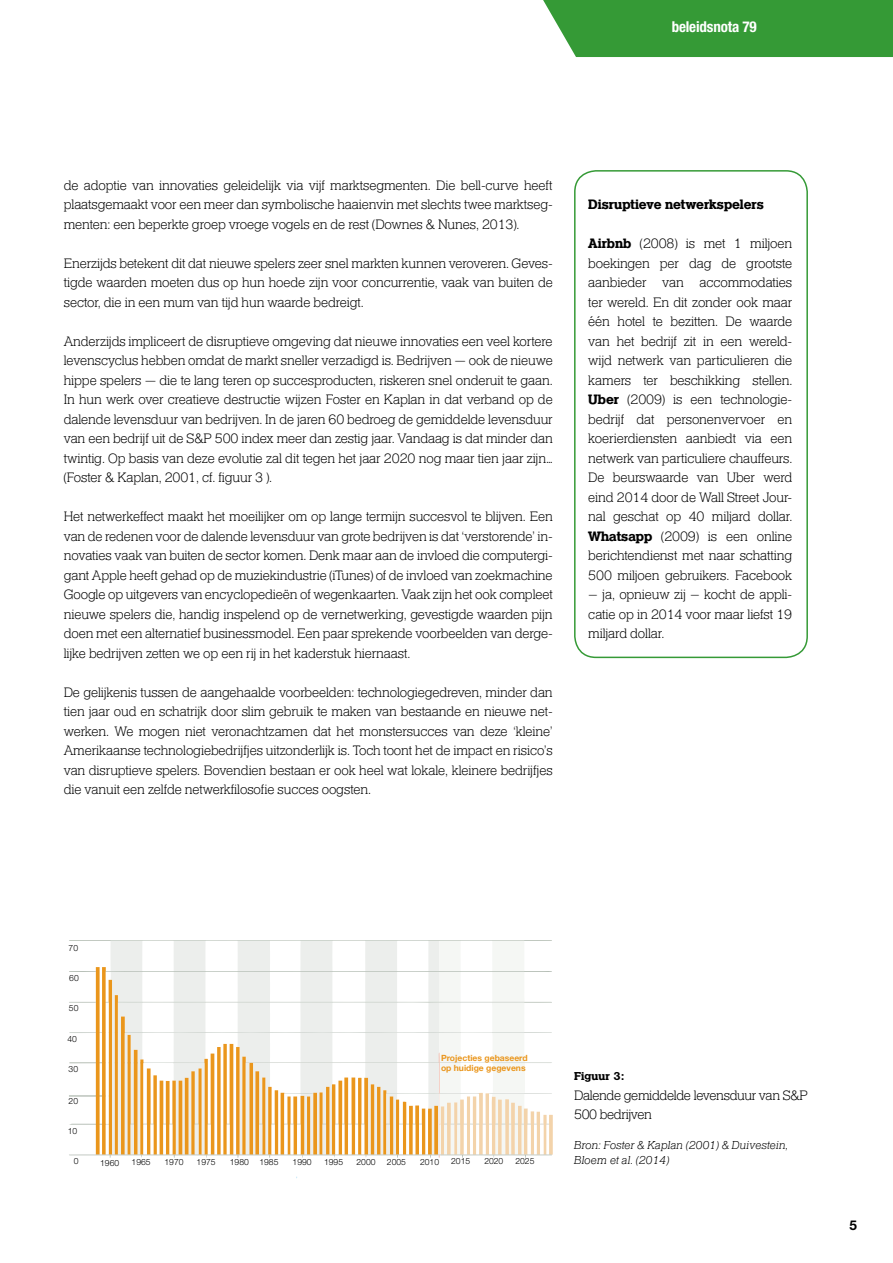
<style>
.page{position:relative;width:893px;height:1263px;background:#fff}
.page>*{position:absolute;margin:0;border:0;box-sizing:border-box;transform-origin:0 0}
.t1{font:700 condensed 15px "Helvetica Neue LT Pro";letter-spacing:-.01em;color:#fff}
.t2{font:300 14.25px/19.5px "Helserif";letter-spacing:-.01em;color:#000;text-align:justify}
.t3{font:700 14.25px "Helserif";letter-spacing:-.01em;color:#000}
.t4{font:700 13.5px "Helvetica Neue LT Pro";color:#000}
.t5{font:italic 300 12px/15px "Helserif";color:#000}
.t6{font:700 12px "Helserif";color:#000}
.t7{font:300 8.55px "Helvetica Neue LT Pro";color:#000}
.t8{font:700 8.55px/10.4px "Helvetica Neue LT Pro";color:#ea961c}
.s1{font-weight:700}
</style>
<div class="page">
<div style="left:543px;top:0;width:350px;height:57px;background:#359a36"></div>
<svg style="left:69px;top:940px;width:484px;height:218px"></svg>
<div style="left:574px;top:170px;width:234px;height:488px;border:2px solid #359a36;border-radius:21px"></div>
<p class="t1" style="left:672px;top:18px;width:87px">beleidsnota 79</p>
<p class="t2" style="left:64px;top:176px;width:490px">de adoptie van innovaties geleidelijk via vijf marktsegmenten. Die bell-curve heeft plaatsgemaakt voor een meer dan symbolische haaienvin met slechts twee marktseg&shy;menten: een beperkte groep vroege vogels en de rest (Downes &amp; Nunes, 2013).</p>
<p class="t2" style="left:64px;top:254px;width:491px">Enerzijds betekent dit dat nieuwe spelers zeer snel markten kunnen veroveren. Geves&shy;tigde waarden moeten dus op hun hoede zijn voor concurrentie, vaak van buiten de sector, die in een mum van tijd hun waarde bedreigt.</p>
<p class="t2" style="left:64px;top:332px;width:491px">Anderzijds impliceert de disruptieve omgeving dat nieuwe innovaties een veel kortere levenscyclus hebben omdat de markt sneller verzadigd is. Bedrijven — ook de nieuwe hippe spelers — die te lang teren op succesproducten, riskeren snel onderuit te gaan.<br>In hun werk over creatieve destructie wijzen Foster en Kaplan in dat verband op de dalende levensduur van bedrijven. In de jaren 60 bedroeg de gemiddelde levensduur van een bedrijf uit de S&amp;P 500 index meer dan zestig jaar. Vandaag is dat minder dan twintig. Op basis van deze evolutie zal dit tegen het jaar 2020 nog maar tien jaar zijn… (Foster &amp; Kaplan, 2001, cf. figuur 3 ).</p>
<p class="t2" style="left:64px;top:507px;width:491px">Het netwerkeffect maakt het moeilijker om op lange termijn succesvol te blijven. Een van de redenen voor de dalende levensduur van grote bedrijven is dat ‘verstorende’ in&shy;novaties vaak van buiten de sector komen. Denk maar aan de invloed die computergi&shy;gant Apple heeft gehad op de muziekindustrie (iTunes) of de invloed van zoekmachine Google op uitgevers van encyclopedieën of wegenkaarten. Vaak zijn het ook compleet nieuwe spelers die, handig inspelend op de vernetwerking, gevestigde waarden pijn doen met een alternatief businessmodel. Een paar sprekende voorbeelden van derge&shy;lijke bedrijven zetten we op een rij in het kaderstuk hiernaast.</p>
<p class="t2" style="left:64px;top:683px;width:491px">De gelijkenis tussen de aangehaalde voorbeelden: technologiegedreven, minder dan tien jaar oud en schatrijk door slim gebruik te maken van bestaande en nieuwe net&shy;werken. We mogen niet veronachtzamen dat het monstersucces van deze ‘kleine’ Amerikaanse technologiebedrijfjes uitzonderlijk is. Toch toont het de impact en risico’s van disruptieve spelers. Bovendien bestaan er ook heel wat lokale, kleinere bedrijfjes die vanuit een zelfde netwerkfilosofie succes oogsten.</p>
<p class="t3" style="left:588px;top:196px;width:177px">Disruptieve netwerkspelers</p>
<p class="t2" style="left:588px;top:234px;width:206px"><span class="s1">Airbnb</span> (2008) is met 1 miljoen boekingen per dag de grootste aanbieder van accommodaties ter wereld. En dit zonder ook maar één hotel te bezitten. De waarde van het bedrijf zit in een wereld&shy;wijd netwerk van particulieren die kamers ter beschikking stellen.<br><span class="s1">Uber</span> (2009) is een technologie&shy;bedrijf dat personenvervoer en koerierdiensten aanbiedt via een netwerk van particuliere chauffeurs.<br>De beurswaarde van Uber werd eind 2014 door de Wall Street Jour&shy;nal geschat op 40 miljard dollar.<br><span class="s1">Whatsapp</span> (2009) is een online berichtendienst met naar schatting 500 miljoen gebruikers. Facebook</p>
<p class="t2" style="left:588px;top:585px;width:206px">– ja, opnieuw zij – kocht de appli&shy;catie op in 2014 voor maar liefst 19 miljard dollar.</p>
<p class="t7" style="left:69px;top:943px;width:11px">70</p>
<p class="t7" style="left:69px;top:972px;width:11px">60</p>
<p class="t7" style="left:69px;top:1003px;width:11px">50</p>
<p class="t7" style="left:68px;top:1033px;width:11px">40</p>
<p class="t7" style="left:69px;top:1064px;width:11px">30</p>
<p class="t7" style="left:69px;top:1096px;width:11px">20</p>
<p class="t7" style="left:68px;top:1125px;width:11px">10</p>
<p class="t7" style="left:74px;top:1156px;width:6px">0</p>
<p class="t8" style="left:441px;top:1052px;width:88px">Projecties gebaseerd op huidige gegevens</p>
<p class="t7" style="left:100px;top:1157px;width:21px">1960</p>
<p class="t7" style="left:132px;top:1156px;width:21px">1965</p>
<p class="t7" style="left:164px;top:1156px;width:21px">1970</p>
<p class="t7" style="left:197px;top:1156px;width:21px">1975</p>
<p class="t7" style="left:230px;top:1156px;width:50px">1980 1985</p>
<p class="t7" style="left:293px;top:1156px;width:21px">1990</p>
<p class="t7" style="left:324px;top:1156px;width:21px">1995</p>
<p class="t7" style="left:357px;top:1156px;width:21px">2000</p>
<p class="t7" style="left:387px;top:1157px;width:21px">2005</p>
<p class="t7" style="left:420px;top:1157px;width:21px">2010</p>
<p class="t7" style="left:451px;top:1156px;width:21px">2015</p>
<p class="t7" style="left:484px;top:1156px;width:21px">2020</p>
<p class="t7" style="left:515px;top:1156px;width:21px">2025</p>
<p class="t6" style="left:574px;top:1069px;width:52px">Figuur 3:</p>
<p class="t2" style="left:574px;top:1086px;width:235px">Dalende gemiddelde levensduur van S&amp;P<br>500 bedrijven</p>
<p class="t5" style="left:574px;top:1138px;width:216px">Bron: Foster &amp; Kaplan (2001) &amp; Duivestein,<br>Bloem et al. (2014)</p>
<p class="t4" style="left:849px;top:1216px;width:9px">5</p>
</div>
